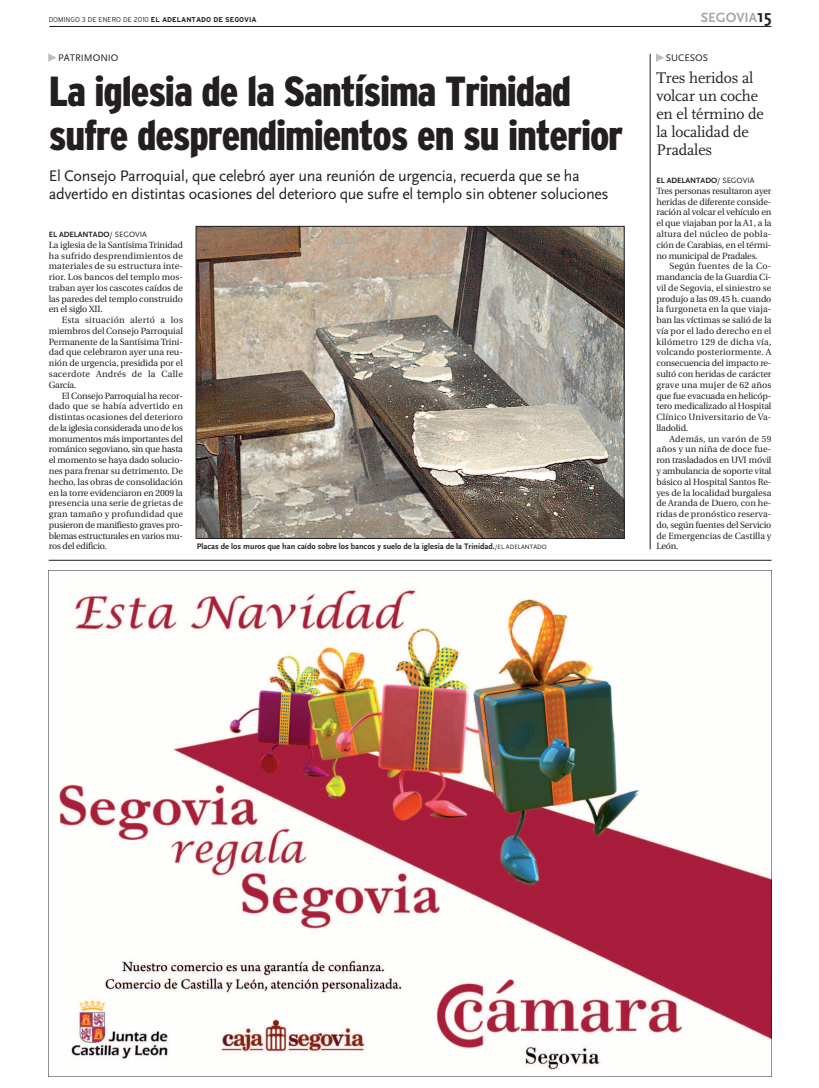
<style>
.page{position:relative;width:819px;height:1088px;background:#fff}
.page>*{position:absolute;margin:0;border:0;box-sizing:border-box;transform-origin:0 0}
.t1{font:900 condensed 42px/44px "Interstate Adobe";letter-spacing:-.025em;color:#231f20}
.t2{font:16px/18px "Scala Sans";letter-spacing:-.02em;color:#231f20}
.t3{font:16px/18px "FF Scala";letter-spacing:-.01em;color:#231f20}
.t4{font:700 14px "Scala Sans";color:#a8a9ad}
.t5{font:10px "Scala Sans";color:#231f20}
.t6{font:9px/10.8px "Utopia";letter-spacing:-.015em;color:#231f20;text-align:justify}
.t7{font:700 8.3px "Scala Sans";color:#231f20}
.t8{font:700 8px "Scala Sans";color:#231f20}
.t9{font:300 7px "Interstate Adobe";color:#231f20}
.s1{font-weight:700}
.s2{font-size:18px;color:#231f20}
.s3{color:#bcbdc0}
.s4{font-weight:400}
.s5{font-weight:400;font-size:6.5px}
</style>
<div class="page">
<hr style="left:49px;top:26px;width:722px;height:1px;background:#231f20">
<img style="left:49px;top:570px;width:722px;height:502px">
<hr style="left:49px;top:560px;width:722px;height:1px;background:#231f20">
<img style="left:198px;top:228px;width:424px;height:309px">
<div style="left:196px;top:226px;width:428px;height:313px;border:1px solid #231f20"></div>
<hr style="left:650px;top:54px;width:1px;height:495px;background:#231f20">
<p class="t9" style="left:49px;top:17px;width:210px">DOMINGO 3 DE ENERO DE 2010 <span class="s1">EL ADELANTADO DE SEGOVIA</span></p>
<h3 class="t4" style="left:701px;top:12px;width:72px">SEGOVIA<span class="s2">15</span></h3>
<p class="t5" style="left:49px;top:54px;width:71px"><span class="s3">✔</span> PATRIMONIO</p>
<p class="t5" style="left:657px;top:54px;width:53px"><span class="s3">✔</span> SUCESOS</p>
<h1 class="t1" style="left:49px;top:73px;width:576px">La iglesia de la Santísima Trinidad sufre desprendimientos en su interior</h1>
<h2 class="t2" style="left:49px;top:168px;width:562px">El Consejo Parroquial, que celebró ayer una reunión de urgencia, recuerda que se ha advertido en distintas ocasiones del deterioro que sufre el templo sin obtener soluciones</h2>
<p class="t8" style="left:49px;top:231px;width:100px">EL ADELANTADO<span class="s4">/ SEGOVIA</span></p>
<p class="t6" style="left:49px;top:240px;width:136px">La iglesia de la Santísima Trinidad ha sufrido desprendimientos de materiales de su estructura inte&shy;rior. Los bancos del templo mos&shy;traban ayer los cascotes caídos de las paredes del templo construido en el siglo XII.</p>
<p class="t6" style="left:49px;top:316px;width:136px;text-indent:13px">Esta situación alertó a los miembros del Consejo Parroquial Permanente de la Santísima Trini&shy;dad que celebraron ayer una reu&shy;nión de urgencia, presidida por el sacerdote Andrés de la Calle García.</p>
<p class="t6" style="left:49px;top:391px;width:136px;text-indent:13px">El Consejo Parroquial ha recor&shy;dado que se había advertido en distintas ocasiones del deterioro de la iglesia considerada uno de los monumentos más importantes del románico segoviano, sin que hasta el momento se haya dado solucio&shy;nes para frenar su detrimento. De hecho, las obras de consolidación en la torre evidenciaron en 2009 la presencia una serie de grietas de gran tamaño y profundidad que pusieron de manifiesto graves pro&shy;blemas estructurales en varios mu&shy;ros del edificio.</p>
<p class="t7" style="left:197px;top:543px;width:351px">Placas de los muros que han caído sobre los bancos y suelo de la iglesia de la Trinidad.<span class="s5">/EL ADELANTADO</span></p>
<h2 class="t3" style="left:656px;top:70px;width:109px">Tres heridos al volcar un coche en el término de la localidad de<br>Pradales</h2>
<p class="t8" style="left:656px;top:177px;width:100px">EL ADELANTADO<span class="s4">/ SEGOVIA</span></p>
<p class="t6" style="left:656px;top:186px;width:117px">Tres personas resultaron ayer heridas de diferente conside&shy;ración al volcar el vehículo en el que viajaban por la A1, a la altura del núcleo de pobla&shy;ción de Carabias, en el térmi&shy;no municipal de Pradales.</p>
<p class="t6" style="left:656px;top:262px;width:117px;text-indent:13px">Según fuentes de la Co&shy;mandancia de la Guardia Ci&shy;vil de Segovia, el siniestro se produjo a las 09.45 h. cuando la furgoneta en la que viaja&shy;ban las víctimas se salió de la vía por el lado derecho en el kilómetro 129 de dicha vía, volcando posteriormente. A consecuencia del impacto re&shy;sultó con heridas de carácter grave una mujer de 62 años que fue evacuada en helicóp&shy;tero medicalizado al Hospital Clínico Universitario de Va&shy;lladolid.</p>
<p class="t6" style="left:656px;top:434px;width:117px;text-indent:13px">Además, un varón de 59 años y un niña de doce fue&shy;ron trasladados en UVI móvil y ambulancia de soporte vital básico al Hospital Santos Re&shy;yes de la localidad burgalesa de Aranda de Duero, con he&shy;ridas de pronóstico reserva&shy;do, según fuentes del Servicio de Emergencias de Castilla y León.</p>
</div>
